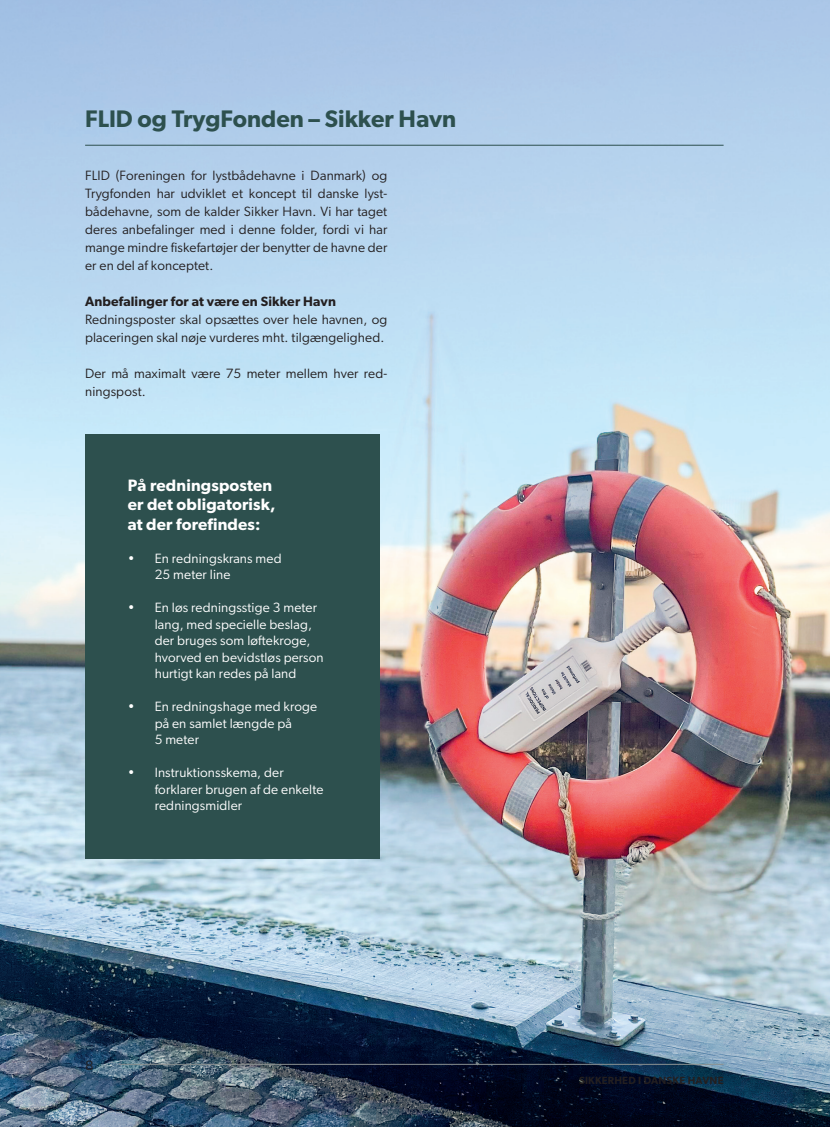
<style>
.page{position:relative;width:830px;height:1127px;background:#fff}
.page>*{position:absolute;margin:0;border:0;box-sizing:border-box;transform-origin:0 0}
.t1{font:600 24px "Gibson";color:#2d504e}
.t2{font:600 16.5px/19.5px "Gibson";letter-spacing:.01em;color:#fff}
.t3{font:13.5px/18px "Gibson";letter-spacing:.01em;color:#231f20}
.t4{font:13.5px/16.5px "Gibson";letter-spacing:.01em;color:#fff}
.t5{font:600 13.5px "Gibson";letter-spacing:.01em;color:#231f20}
.t6{font:13.5px "Gibson";letter-spacing:.01em;color:#231f20;scale:1.1 1}
.t7{font:600 10.5px "Gibson";letter-spacing:.02em;color:#231f20}
</style>
<div class="page">
<img style="left:0;top:0;width:829px;height:1127px">
<hr style="left:85px;top:145px;width:638px;height:1px;background:#2d504e">
<div style="left:85px;top:435px;width:294px;height:424px;background:#2d504e"></div>
<hr style="left:119px;top:1064px;width:604px;height:1px;background:#8b9191">
<h1 class="t1" style="left:85px;top:105px;width:372px">FLID og TrygFonden – Sikker Havn</h1>
<p class="t3" style="left:85px;top:166px;width:303px;text-align:justify">FLID (Foreningen for lystbådehavne i Danmark) og Trygfonden har udviklet et koncept til danske lyst&shy;bådehavne, som de kalder Sikker Havn. Vi har taget deres anbefalinger med i denne folder, fordi vi har mange mindre fiskefartøjer der benytter de havne der er en del af konceptet.</p>
<p class="t5" style="left:85px;top:293px;width:252px">Anbefalinger for at være en Sikker Havn</p>
<p class="t3" style="left:85px;top:310px;width:303px">Redningsposter skal opsættes over hele havnen, og placeringen skal nøje vurderes mht. tilgængelighed.</p>
<p class="t3" style="left:85px;top:364px;width:303px">Der må maximalt være 75 meter mellem hver red&shy;ningspost.</p>
<p class="t2" style="left:128px;top:475px;width:149px">På redningsposten er det obligatorisk, at der forefindes:</p>
<p class="t4" style="left:155px;top:549px;width:128px;text-indent:-27px">• En redningskrans med<br>25 meter line</p>
<p class="t4" style="left:155px;top:599px;width:170px;text-indent:-27px">• En løs redningsstige 3 meter lang, med specielle beslag, der bruges som løftekroge, hvorved en bevidstløs person hurtigt kan redes på land</p>
<p class="t4" style="left:155px;top:698px;width:164px;text-indent:-27px">• En redningshage med kroge på en samlet længde på<br>5 meter</p>
<p class="t4" style="left:155px;top:764px;width:170px;text-indent:-27px">• Instruktionsskema, der forklarer brugen af de enkelte redningsmidler</p>
<p class="t6" style="left:85px;top:1057px;width:9px">8</p>
<p class="t7" style="left:578px;top:1074px;width:146px">SIKKERHED I DANSKE HAVNE</p>
</div>
